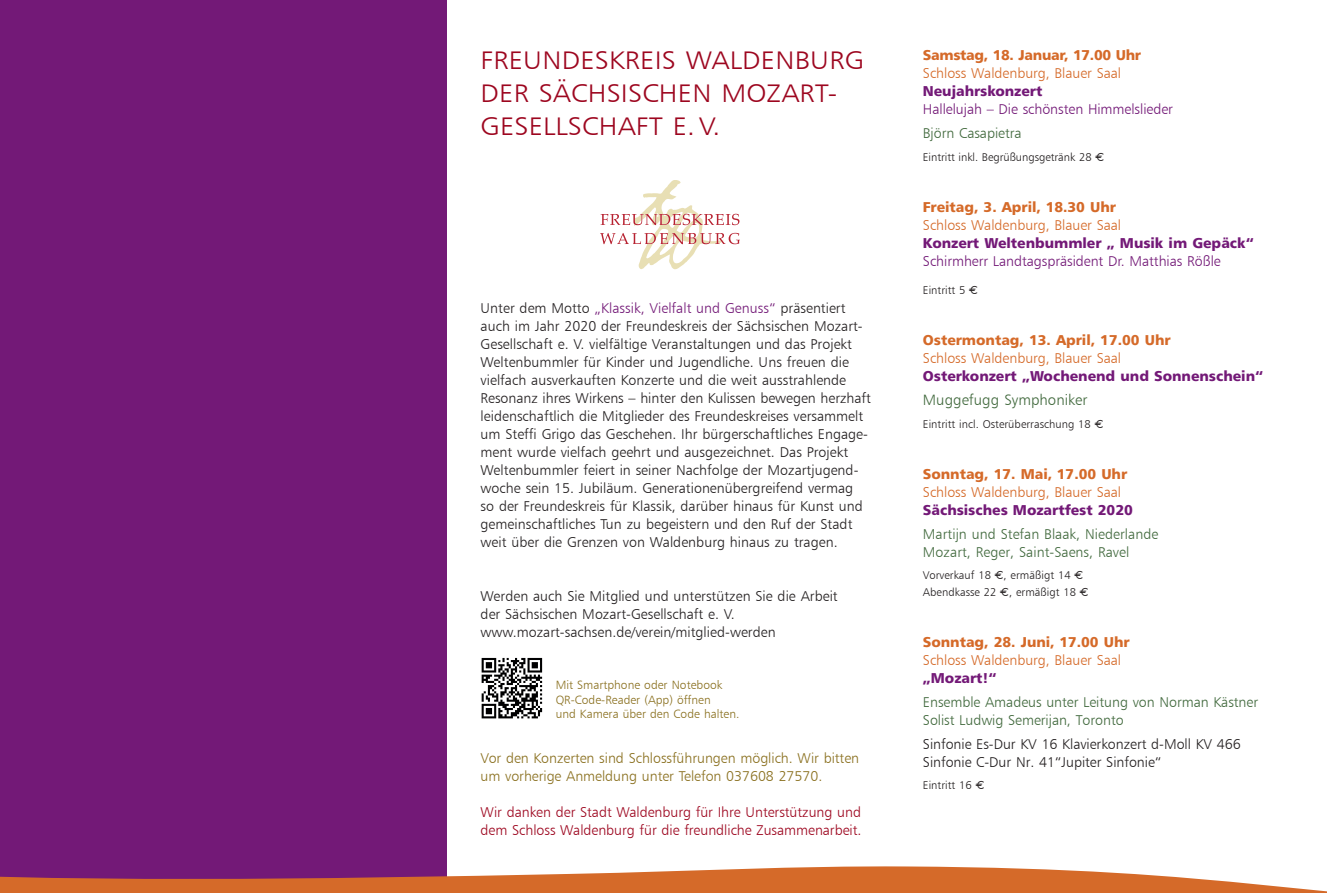
<style>
.page{position:relative;width:1327px;height:893px;background:#fff}
.page>*{position:absolute;margin:0;border:0;box-sizing:border-box;transform-origin:0 0}
.t1{font:25.5px/33px "Humanist 777 BT Light B";letter-spacing:.01em;color:#9d061f;scale:1.1 1}
.t2{font:15px "Humanist 777 BT Light B";letter-spacing:.005em;color:#41693d}
.t3{font:14.25px/18px "Humanist 777 BT Light B";color:#231f20}
.t4{font:14.25px/18px "Humanist 777 BT Light B";letter-spacing:-.005em;color:#41693d}
.t5{font:14.25px "Humanist 777 BT Light B";letter-spacing:-.005em;color:#d56a29}
.t6{font:14.25px "Humanist 777 BT Black B";letter-spacing:-.005em;color:#731977}
.t7{font:14.25px/18px "Humanist 777 BT Light B";letter-spacing:-.005em;color:#9d061f}
.t8{font:14.25px "Humanist 777 BT Black B";letter-spacing:-.005em;color:#d56a29}
.t9{font:14.25px/18px "Humanist 777 BT Light B";letter-spacing:-.005em;color:#8a701f}
.t10{font:14.25px "Humanist 777 BT Light B";letter-spacing:-.005em;color:#731977}
.t11{font:14.25px "Humanist 777 BT Black B";letter-spacing:-.025em;color:#d56a29}
.t12{font:12px/14.4px "Humanist 777 BT Light B";color:#8a701f}
.t13{font:11.25px/16.5px "Humanist 777 BT Light B";letter-spacing:.005em;color:#231f20}
.s1{color:#731977}
.s2{font-family:"Euro Logo"}
</style>
<div class="page">
<div style="left:0;top:0;width:446px;height:893px;background:#731977"></div>
<svg style="left:0;top:855px;width:1327px;height:38px"></svg>
<svg style="left:600px;top:180px;width:139px;height:45px"></svg>
<svg style="left:600px;top:233px;width:140px;height:11px"></svg>
<svg style="left:481px;top:657px;width:62px;height:62px"></svg>
<svg style="left:481px;top:658px;width:61px;height:60px"></svg>
<h1 class="t1" style="left:480px;top:44px;width:350px">FREUNDESKREIS WALDENBURG<br>DER SÄCHSISCHEN MOZART-<br>GESELLSCHAFT E. V.</h1>
<p class="t3" style="left:480px;top:299px;width:392px">Unter dem Motto <span class="s1">„Klassik, Vielfalt und Genuss“</span> präsentiert auch im Jahr 2020 der Freundeskreis der Sächsischen Mozart-Gesellschaft e. V. vielfältige Veranstaltungen und das Projekt Weltenbummler für Kinder und Jugendliche. Uns freuen die vielfach ausverkauften Konzerte und die weit ausstrahlende Resonanz ihres Wirkens – hinter den Kulissen bewegen herzhaft leidenschaftlich die Mitglieder des Freundeskreises versammelt um Steffi Grigo das Geschehen. Ihr bürgerschaftliches Engage&shy;ment wurde vielfach geehrt und ausgezeichnet. Das Projekt Weltenbummler feiert in seiner Nachfolge der Mozartjugend&shy;woche sein 15. Jubiläum. Generationenübergreifend vermag<br>so der Freundeskreis für Klassik, darüber hinaus für Kunst und gemeinschaftliches Tun zu begeistern und den Ruf der Stadt weit über die Grenzen von Waldenburg hinaus zu tragen.</p>
<p class="t3" style="left:480px;top:587px;width:359px">Werden auch Sie Mitglied und unterstützen Sie die Arbeit der Sächsischen Mozart-Gesellschaft e. V. www.mozart-sachsen.de/verein/mitglied-werden</p>
<p class="t12" style="left:556px;top:678px;width:185px">Mit Smartphone oder Notebook<br>QR-Code-Reader (App) öffnen<br>und Kamera über den Code halten.</p>
<p class="t9" style="left:480px;top:749px;width:380px">Vor den Konzerten sind Schlossführungen möglich. Wir bitten um vorherige Anmeldung unter Telefon 037608 27570.</p>
<p class="t7" style="left:480px;top:803px;width:382px">Wir danken der Stadt Waldenburg für Ihre Unterstützung und dem Schloss Waldenburg für die freundliche Zusammenarbeit.</p>
<p class="t11" style="left:923px;top:46px;width:220px">Samstag, 18. Januar, 17.00 Uhr</p>
<p class="t5" style="left:923px;top:65px;width:200px">Schloss Waldenburg, Blauer Saal</p>
<p class="t6" style="left:923px;top:82px;width:121px">Neujahrskonzert</p>
<p class="t10" style="left:923px;top:101px;width:252px">Hallelujah – Die schönsten Himmelslieder</p>
<p class="t4" style="left:923px;top:124px;width:100px">Björn Casapietra</p>
<p class="t13" style="left:923px;top:149px;width:183px">Eintritt inkl. Begrüßungsgetränk 28 <span class="s2">E</span></p>
<p class="t8" style="left:923px;top:198px;width:195px">Freitag, 3. April, 18.30 Uhr</p>
<p class="t5" style="left:923px;top:216px;width:200px">Schloss Waldenburg, Blauer Saal</p>
<p class="t6" style="left:923px;top:234px;width:332px">Konzert Weltenbummler „ Musik im Gepäck“</p>
<p class="t10" style="left:923px;top:252px;width:299px">Schirmherr Landtagspräsident Dr. Matthias Rößle</p>
<p class="t13" style="left:923px;top:282px;width:57px">Eintritt 5 <span class="s2">E</span></p>
<p class="t8" style="left:923px;top:331px;width:249px">Ostermontag, 13. April, 17.00 Uhr</p>
<p class="t5" style="left:923px;top:350px;width:200px">Schloss Waldenburg, Blauer Saal</p>
<p class="t6" style="left:923px;top:367px;width:342px">Osterkonzert „Wochenend und Sonnenschein“</p>
<p class="t2" style="left:923px;top:391px;width:166px">Muggefugg Symphoniker</p>
<p class="t13" style="left:923px;top:416px;width:182px">Eintritt incl. Osterüberraschung 18 <span class="s2">E</span></p>
<p class="t8" style="left:923px;top:465px;width:206px">Sonntag, 17. Mai, 17.00 Uhr</p>
<p class="t5" style="left:923px;top:483px;width:200px">Schloss Waldenburg, Blauer Saal</p>
<p class="t6" style="left:923px;top:501px;width:211px">Sächsisches Mozartfest 2020</p>
<p class="t4" style="left:923px;top:525px;width:237px">Martijn und Stefan Blaak, Niederlande<br>Mozart, Reger, Saint-Saens, Ravel</p>
<p class="t13" style="left:923px;top:567px;width:167px">Vorverkauf 18 <span class="s2">E</span>, ermäßigt 14 <span class="s2">E<br></span>Abendkasse 22 <span class="s2">E</span>, ermäßigt 18 <span class="s2">E</span></p>
<p class="t8" style="left:923px;top:633px;width:208px">Sonntag, 28. Juni, 17.00 Uhr</p>
<p class="t5" style="left:923px;top:651px;width:200px">Schloss Waldenburg, Blauer Saal</p>
<p class="t6" style="left:923px;top:669px;width:75px">„Mozart!“</p>
<p class="t4" style="left:923px;top:693px;width:337px">Ensemble Amadeus unter Leitung von Norman Kästner<br>Solist Ludwig Semerijan, Toronto</p>
<p class="t3" style="left:923px;top:735px;width:319px">Sinfonie Es-Dur KV 16 Klavierkonzert d-Moll KV 466<br>Sinfonie C-Dur Nr. 41“Jupiter Sinfonie“</p>
<p class="t13" style="left:923px;top:777px;width:63px">Eintritt 16 <span class="s2">E</span></p>
</div>
